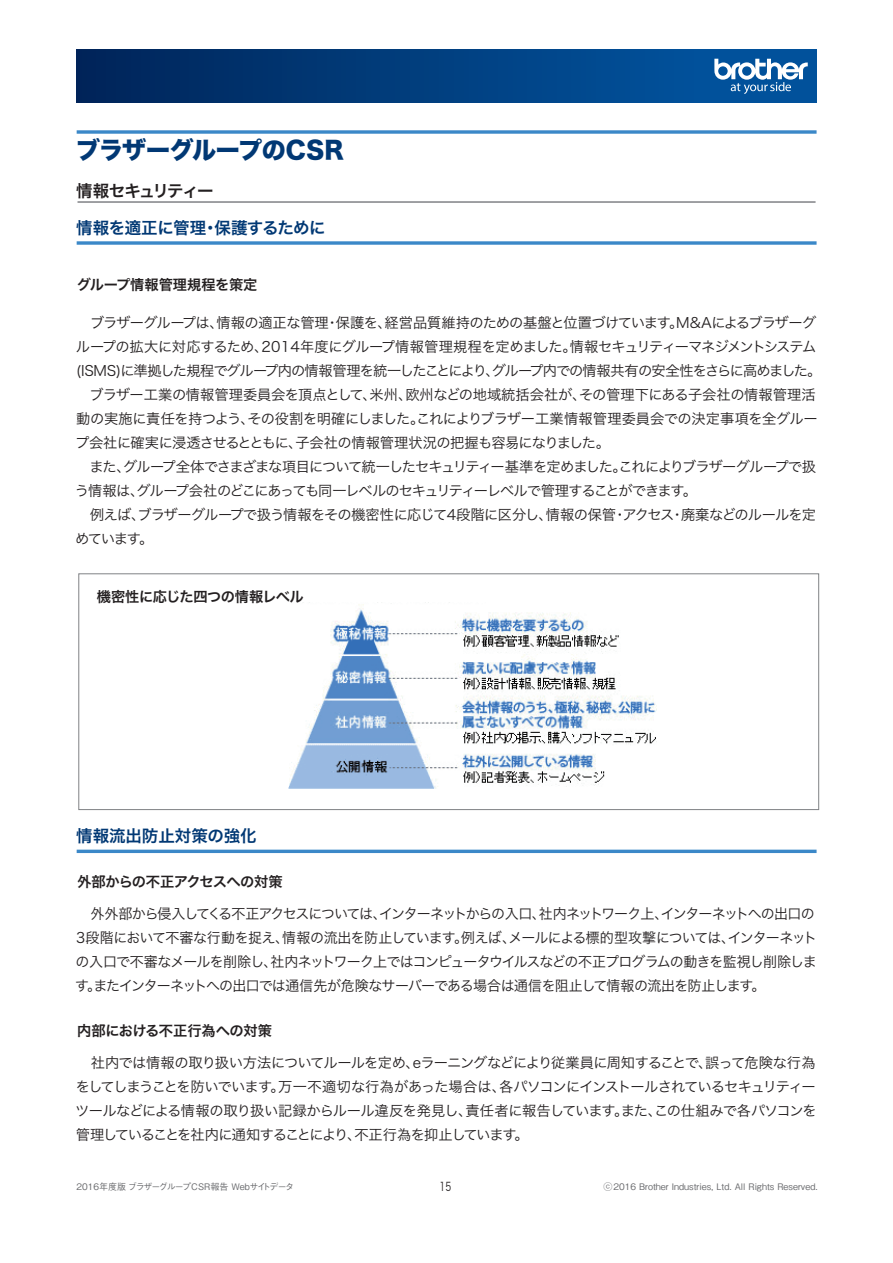
<style>
.page{position:relative;width:893px;height:1263px;background:#fff}
.page>*{position:absolute;margin:0;border:0;box-sizing:border-box;transform-origin:0 0}
.t1{font:24px "Hira Kaku Std W8";letter-spacing:-.015em;color:#013874}
.t2{font:16.5px "Hira Kaku Pro W6";letter-spacing:-.035em;color:#013874}
.t3{font:16.5px "Hira Kaku Pro W6";letter-spacing:-.015em;color:#013874}
.t4{font:16.5px "Hira Kaku Pro W6";letter-spacing:-.095em;color:#231f20}
.t5{font:14.25px/24px "Hira Kaku Pro W3";letter-spacing:-.055em;color:#231f20}
.t6{font:14.25px "Hira Kaku Pro W6";letter-spacing:-.02em;color:#231f20}
.t7{font:14.25px "Hira Kaku Pro W6";letter-spacing:-.04em;color:#231f20}
.t8{font:12px "Hira Kaku Pro W3";color:#231f20;scale:.75 1}
.t9{font:500 9px "Gothic BBB Pro";color:#6c6d70}
.t10{font:500 9px "Gothic BBB Pro";letter-spacing:-.03em;color:#6c6d70}
</style>
<div class="page">
<div style="left:76px;top:50px;width:741px;height:52px;background:linear-gradient(to right,#00265a,#0258a4)"></div>
<svg style="left:714px;top:59px;width:94px;height:35px"></svg>
<svg style="left:77px;top:130px;width:739px;height:4px;background:#5799cf"></svg>
<svg style="left:77px;top:241px;width:739px;height:4px;background:#5799d0"></svg>
<hr style="left:77px;top:850px;width:739px;height:3px;background:#3b88c8">
<hr style="left:78px;top:201px;width:738px;height:2px;background:#808285">
<div style="left:78px;top:573px;width:741px;height:237px;border:1px solid #808285"></div>
<img style="left:288px;top:602px;width:368px;height:186px">
<h1 class="t1" style="left:76px;top:137px;width:270px">ブラザーグループのCSR</h1>
<p class="t4" style="left:76px;top:175px;width:139px">情報セキュリティー</p>
<p class="t2" style="left:76px;top:212px;width:251px">情報を適正に管理・保護するために</p>
<p class="t6" style="left:77px;top:271px;width:182px">グループ情報管理規程を策定</p>
<p class="t5" style="left:75px;top:310px;width:748px;text-indent:15px">ブラザーグループは、情報の適正な管理・保護を、経営品質維持のための基盤と位置づけています。M&amp;Aによるブラザーグループの拡大に対応するため、2014年度にグループ情報管理規程を定めました。情報セキュリティーマネジメントシステム(ISMS)に準拠した規程でグループ内の情報管理を統一したことにより、グループ内での情報共有の安全性をさらに高めました。　ブラザー工業の情報管理委員会を頂点として、米州、欧州などの地域統括会社が、その管理下にある子会社の情報管理活動の実施に責任を持つよう、その役割を明確にしました。これによりブラザー工業情報管理委員会での決定事項を全グループ会社に確実に浸透させるとともに、子会社の情報管理状況の把握も容易になりました。<br>　また、グループ全体でさまざまな項目について統一したセキュリティー基準を定めました。これによりブラザーグループで扱う情報は、グループ会社のどこにあっても同一レベルのセキュリティーレベルで管理することができます。<br>　例えば、ブラザーグループで扱う情報をその機密性に応じて4段階に区分し、情報の保管・アクセス・廃棄などのルールを定めています。</p>
<p class="t6" style="left:97px;top:583px;width:209px">機密性に応じた四つの情報レベル</p>
<p class="t3" style="left:76px;top:821px;width:182px">情報流出防止対策の強化</p>
<p class="t7" style="left:77px;top:868px;width:207px">外部からの不正アクセスへの対策</p>
<p class="t5" style="left:75px;top:901px;width:743px">　外外部から侵入してくる不正アクセスについては、インターネットからの入口、社内ネットワーク上、インターネットへの出口の3段階において不審な行動を捉え、情報の流出を防止しています。例えば、メールによる標的型攻撃については、インターネットの入口で不審なメールを削除し、社内ネットワーク上ではコンピュータウイルスなどの不正プログラムの動きを監視し削除します。またインターネットへの出口では通信先が危険なサーバーである場合は通信を阻止して情報の流出を防止します。</p>
<p class="t6" style="left:77px;top:1017px;width:196px">内部における不正行為への対策</p>
<p class="t5" style="left:75px;top:1049px;width:743px;text-align:justify">　社内では情報の取り扱い方法についてルールを定め、eラーニングなどにより従業員に周知することで、誤って危険な行為をしてしまうことを防いでいます。万一不適切な行為があった場合は、各パソコンにインストールされているセキュリティーツールなどによる情報の取り扱い記録からルール違反を発見し、責任者に報告しています。また、この仕組みで各パソコンを管理していることを社内に通知することにより、不正行為を抑止しています。</p>
<p class="t8" style="left:440px;top:1175px;width:17px">15</p>
<p class="t10" style="left:76px;top:1179px;width:219px">2016年度版 ブラザーグループCSR報告 Webサイトデータ</p>
<p class="t9" style="left:603px;top:1179px;width:216px">ⓒ2016 Brother Industries, Ltd. All Rights Reserved.</p>
</div>
